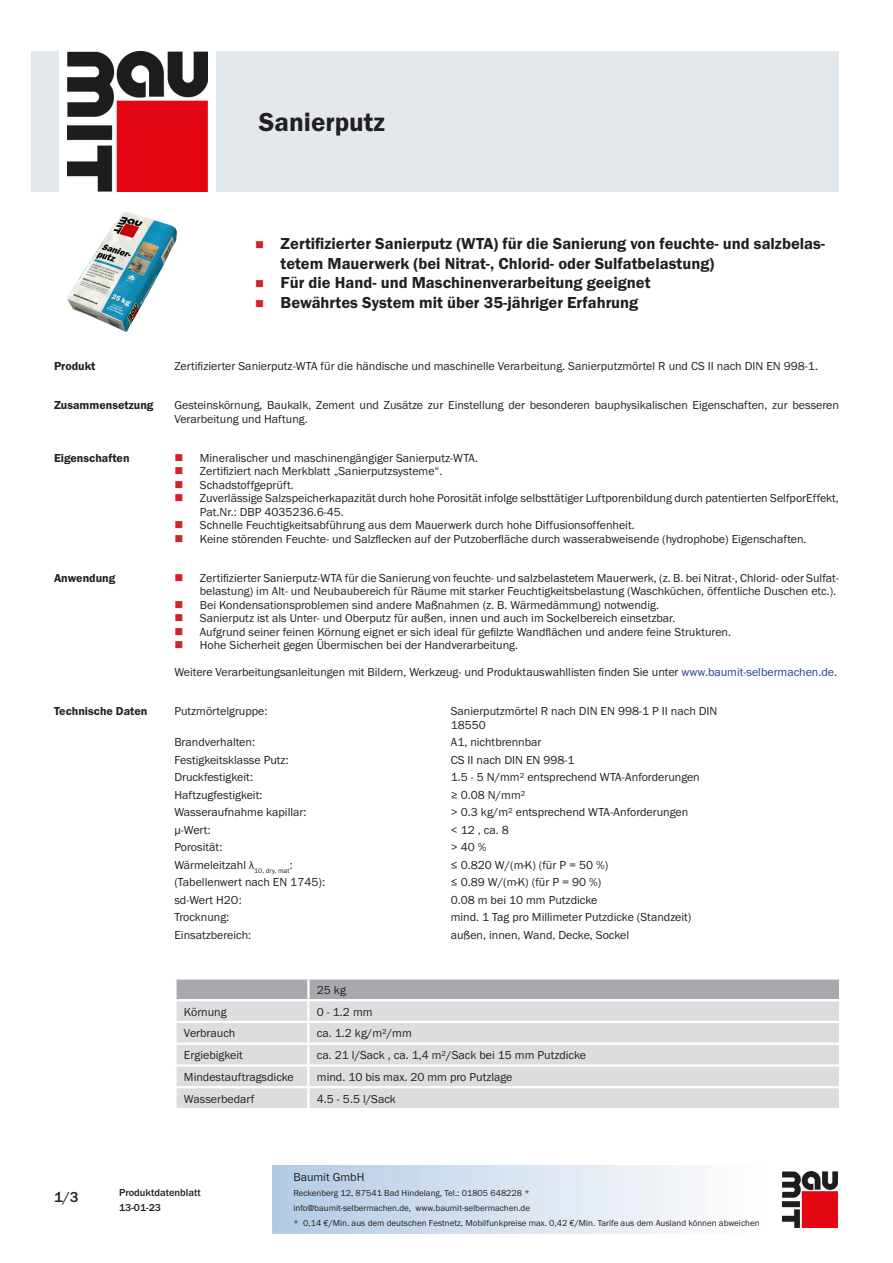
<style>
.page{position:relative;width:893px;height:1263px;background:#fff}
.page>*{position:absolute;margin:0;border:0;box-sizing:border-box;transform-origin:0 0}
.PDS_Produktname{font:27px "BM Franklin Gothic URW Dem";color:#231f20}
.t1{font:16.5px/19.5px "BM Franklin Gothic URW Dem";color:#231f20}
.t2{font:500 15px "BM Franklin Gothic URW";color:#231f20}
.PDS_Standard{font:12px/13.5px "BM Franklin Gothic URW Boo";color:#231f20}
.PDS_Standard_linksbü{font:12px/13.5px "BM Franklin Gothic URW Boo";color:#231f20}
.PDS_Header{font:12px "BM Franklin Gothic URW Dem";color:#231f20}
.t3{font:500 10.5px/15px "BM Franklin Gothic URW";color:#231f20}
.t4{font:9px/15px "BM Franklin Gothic URW Boo";color:#231f20}
.s1{color:#253f8e}
</style>
<div class="page">
<img style="left:782px;top:1171px;width:56px;height:56px">
<div style="left:32px;top:51px;width:27px;height:140px;background:#e2e8eb"></div>
<img style="left:68px;top:51px;width:139px;height:140px">
<div style="left:216px;top:51px;width:623px;height:140px;background:#e2e8eb"></div>
<img style="left:67px;top:213px;width:110px;height:119px">
<div style="left:177px;top:979px;width:662px;height:20px;background:#a8a9ad"></div>
<div style="left:177px;top:1001px;width:662px;height:107px;background:#dcdddf"></div>
<hr style="left:307px;top:979px;width:2px;height:20px;background:#fff">
<hr style="left:307px;top:1001px;width:2px;height:20px;background:#fff">
<hr style="left:174px;top:1021px;width:134px;height:2px;background:#fff">
<hr style="left:308px;top:1021px;width:533px;height:2px;background:#fff">
<hr style="left:174px;top:1042px;width:134px;height:3px;background:#fff">
<hr style="left:308px;top:1042px;width:533px;height:3px;background:#fff">
<svg style="left:307px;top:1023px;width:2px;height:41px"></svg>
<hr style="left:174px;top:1064px;width:134px;height:2px;background:#fff">
<hr style="left:308px;top:1064px;width:533px;height:2px;background:#fff">
<hr style="left:307px;top:1066px;width:2px;height:20px;background:#fff">
<hr style="left:174px;top:1086px;width:134px;height:2px;background:#fff">
<hr style="left:308px;top:1086px;width:533px;height:2px;background:#fff">
<hr style="left:307px;top:1088px;width:2px;height:20px;background:#fff">
<p class="PDS_Produktname" style="left:259px;top:106px;width:128px">Sanierputz</p>
<p class="t1" style="left:281px;top:234px;width:546px">Zertifizierter Sanierputz (WTA) für die Sanierung von feuchte- und salzbelas&shy;tetem Mauerwerk (bei Nitrat-, Chlorid- oder Sulfatbelastung)</p>
<p class="t1" style="left:281px;top:273px;width:371px">Für die Hand- und Maschinenverarbeitung geeignet</p>
<p class="t1" style="left:281px;top:293px;width:359px">Bewährtes System mit über 35-jähriger Erfahrung</p>
<p class="PDS_Header" style="left:54px;top:359px;width:43px">Produkt</p>
<p class="PDS_Standard" style="left:174px;top:360px;width:645px">Zertifizierter Sanierputz-WTA für die händische und maschinelle Verarbeitung. Sanierputzmörtel R und CS II nach DIN EN 998-1.</p>
<p class="PDS_Header" style="left:54px;top:398px;width:101px">Zusammensetzung</p>
<p class="PDS_Standard" style="left:174px;top:399px;width:666px">Gesteinskörnung, Baukalk, Zement und Zusätze zur Einstellung der besonderen bauphysikalischen Eigenschaften, zur besseren<br>Verarbeitung und Haftung.</p>
<p class="PDS_Header" style="left:54px;top:450px;width:77px">Eigenschaften</p>
<p class="PDS_Standard" style="left:200px;top:451px;width:280px">Mineralischer und maschinengängiger Sanierputz-WTA.</p>
<p class="PDS_Standard" style="left:200px;top:465px;width:244px">Zertifiziert nach Merkblatt „Sanierputzsysteme“.</p>
<p class="PDS_Standard" style="left:200px;top:478px;width:95px">Schadstoffgeprüft.</p>
<p class="PDS_Standard" style="left:200px;top:492px;width:641px">Zuverlässige Salzspeicherkapazität durch hohe Porosität infolge selbsttätiger Luftporenbildung durch patentierten SelfporEffekt,<br>Pat.Nr.: DBP 4035236.6-45.</p>
<p class="PDS_Standard" style="left:200px;top:519px;width:436px">Schnelle Feuchtigkeitsabführung aus dem Mauerwerk durch hohe Diffusionsoffenheit.</p>
<p class="PDS_Standard" style="left:200px;top:532px;width:608px">Keine störenden Feuchte- und Salzflecken auf der Putzoberfläche durch wasserabweisende (hydrophobe) Eigenschaften.</p>
<p class="PDS_Header" style="left:54px;top:570px;width:63px">Anwendung</p>
<p class="PDS_Standard" style="left:200px;top:571px;width:641px">Zertifizierter Sanierputz-WTA für die Sanierung von feuchte- und salzbelastetem Mauerwerk, (z. B. bei Nitrat-, Chlorid- oder Sulfat&shy;belastung) im Alt- und Neubaubereich für Räume mit starker Feuchtigkeitsbelastung (Waschküchen, öffentliche Duschen etc.).</p>
<p class="PDS_Standard" style="left:200px;top:598px;width:461px">Bei Kondensationsproblemen sind andere Maßnahmen (z. B. Wärmedämmung) notwendig.</p>
<p class="PDS_Standard" style="left:200px;top:612px;width:477px">Sanierputz ist als Unter- und Oberputz für außen, innen und auch im Sockelbereich einsetzbar.</p>
<p class="PDS_Standard" style="left:200px;top:625px;width:533px">Aufgrund seiner feinen Körnung eignet er sich ideal für gefilzte Wandflächen und andere feine Strukturen.</p>
<p class="PDS_Standard" style="left:200px;top:639px;width:320px">Hohe Sicherheit gegen Übermischen bei der Handverarbeitung.</p>
<p class="PDS_Standard" style="left:174px;top:666px;width:664px">Weitere Verarbeitungsanleitungen mit Bildern, Werkzeug- und Produktauswahllisten finden Sie unter <span class="s1">www.baumit-selbermachen.de.</span></p>
<p class="PDS_Header" style="left:54px;top:704px;width:95px">Technische Daten</p>
<p class="PDS_Standard_linksbü" style="left:174px;top:705px;width:95px">Putzmörtelgruppe:</p>
<p class="PDS_Standard_linksbü" style="left:451px;top:705px;width:268px">Sanierputzmörtel R nach DIN EN 998-1 P II nach DIN<br>18550</p>
<p class="PDS_Standard_linksbü" style="left:174px;top:736px;width:82px">Brandverhalten:</p>
<p class="PDS_Standard_linksbü" style="left:451px;top:736px;width:92px">A1, nichtbrennbar</p>
<p class="PDS_Standard_linksbü" style="left:174px;top:753px;width:116px">Festigkeitsklasse Putz:</p>
<p class="PDS_Standard_linksbü" style="left:451px;top:753px;width:125px">CS II nach DIN EN 998-1</p>
<p class="PDS_Standard_linksbü" style="left:174px;top:771px;width:80px">Druckfestigkeit:</p>
<p class="PDS_Standard_linksbü" style="left:451px;top:771px;width:251px">1.5 - 5 N/mm² entsprechend WTA-Anforderungen</p>
<p class="PDS_Standard_linksbü" style="left:174px;top:788px;width:90px">Haftzugfestigkeit:</p>
<p class="PDS_Standard_linksbü" style="left:451px;top:788px;width:76px">≥ 0.08 N/mm²</p>
<p class="PDS_Standard_linksbü" style="left:174px;top:806px;width:134px">Wasseraufnahme kapillar:</p>
<p class="PDS_Standard_linksbü" style="left:451px;top:806px;width:239px">&gt; 0.3 kg/m² entsprechend WTA-Anforderungen</p>
<p class="PDS_Standard_linksbü" style="left:174px;top:823px;width:38px">μ-Wert:</p>
<p class="PDS_Standard_linksbü" style="left:451px;top:823px;width:60px">&lt; 12 , ca. 8</p>
<p class="PDS_Standard_linksbü" style="left:174px;top:841px;width:50px">Porosität:</p>
<p class="PDS_Standard_linksbü" style="left:451px;top:841px;width:37px">&gt; 40 %</p>
<p class="PDS_Standard_linksbü" style="left:174px;top:858px;width:120px">Wärmeleitzahl λ<sub>10,</sub> <sub>dry,</sub> <sub>mat</sub>:</p>
<p class="PDS_Standard_linksbü" style="left:451px;top:858px;width:159px">≤ 0.820 W/(m·K) (für P = 50 %)</p>
<p class="PDS_Standard_linksbü" style="left:174px;top:876px;width:152px">(Tabellenwert nach EN 1745):</p>
<p class="PDS_Standard_linksbü" style="left:451px;top:876px;width:152px">≤ 0.89 W/(m·K) (für P = 90 %)</p>
<p class="PDS_Standard_linksbü" style="left:174px;top:893px;width:69px">sd-Wert H2O:</p>
<p class="PDS_Standard_linksbü" style="left:451px;top:893px;width:148px">0.08 m bei 10 mm Putzdicke</p>
<p class="PDS_Standard_linksbü" style="left:174px;top:911px;width:56px">Trocknung:</p>
<p class="PDS_Standard_linksbü" style="left:451px;top:911px;width:242px">mind. 1 Tag pro Millimeter Putzdicke (Standzeit)</p>
<p class="PDS_Standard_linksbü" style="left:174px;top:928px;width:78px">Einsatzbereich:</p>
<p class="PDS_Standard_linksbü" style="left:451px;top:928px;width:180px">außen, innen, Wand, Decke, Sockel</p>
<p class="PDS_Standard_linksbü" style="left:317px;top:983px;width:31px">25 kg</p>
<p class="PDS_Standard_linksbü" style="left:184px;top:1005px;width:44px">Körnung</p>
<p class="PDS_Standard_linksbü" style="left:317px;top:1005px;width:57px">0 - 1.2 mm</p>
<p class="PDS_Standard_linksbü" style="left:184px;top:1027px;width:53px">Verbrauch</p>
<p class="PDS_Standard_linksbü" style="left:317px;top:1027px;width:96px">ca. 1.2 kg/m²/mm</p>
<p class="PDS_Standard_linksbü" style="left:184px;top:1048px;width:60px">Ergiebigkeit</p>
<p class="PDS_Standard_linksbü" style="left:317px;top:1048px;width:271px">ca. 21 l/Sack , ca. 1,4 m²/Sack bei 15 mm Putzdicke</p>
<p class="PDS_Standard_linksbü" style="left:184px;top:1070px;width:111px">Mindestauftragsdicke</p>
<p class="PDS_Standard_linksbü" style="left:317px;top:1070px;width:197px">mind. 10 bis max. 20 mm pro Putzlage</p>
<p class="PDS_Standard_linksbü" style="left:184px;top:1092px;width:72px">Wasserbedarf</p>
<p class="PDS_Standard_linksbü" style="left:317px;top:1092px;width:81px">4.5 - 5.5 l/Sack</p>
<p class="t2" style="left:54px;top:1188px;width:26px">1/3</p>
<p class="t3" style="left:119px;top:1185px;width:83px">Produktdatenblatt<br>13-01-23</p>
<p class="PDS_Standard" style="left:293px;top:1170px;width:73px">Baumit GmbH</p>
<p class="t4" style="left:293px;top:1186px;width:468px">Reckenberg 12, 87541 Bad Hindelang, Tel.: 01805 648228 *<br>info@baumit-selbermachen.de, www.baumit-selbermachen.de<br>* 0,14 €/Min. aus dem deutschen Festnetz, Mobilfunkpreise max. 0,42 €/Min. Tarife aus dem Ausland können abweichen</p>
</div>
